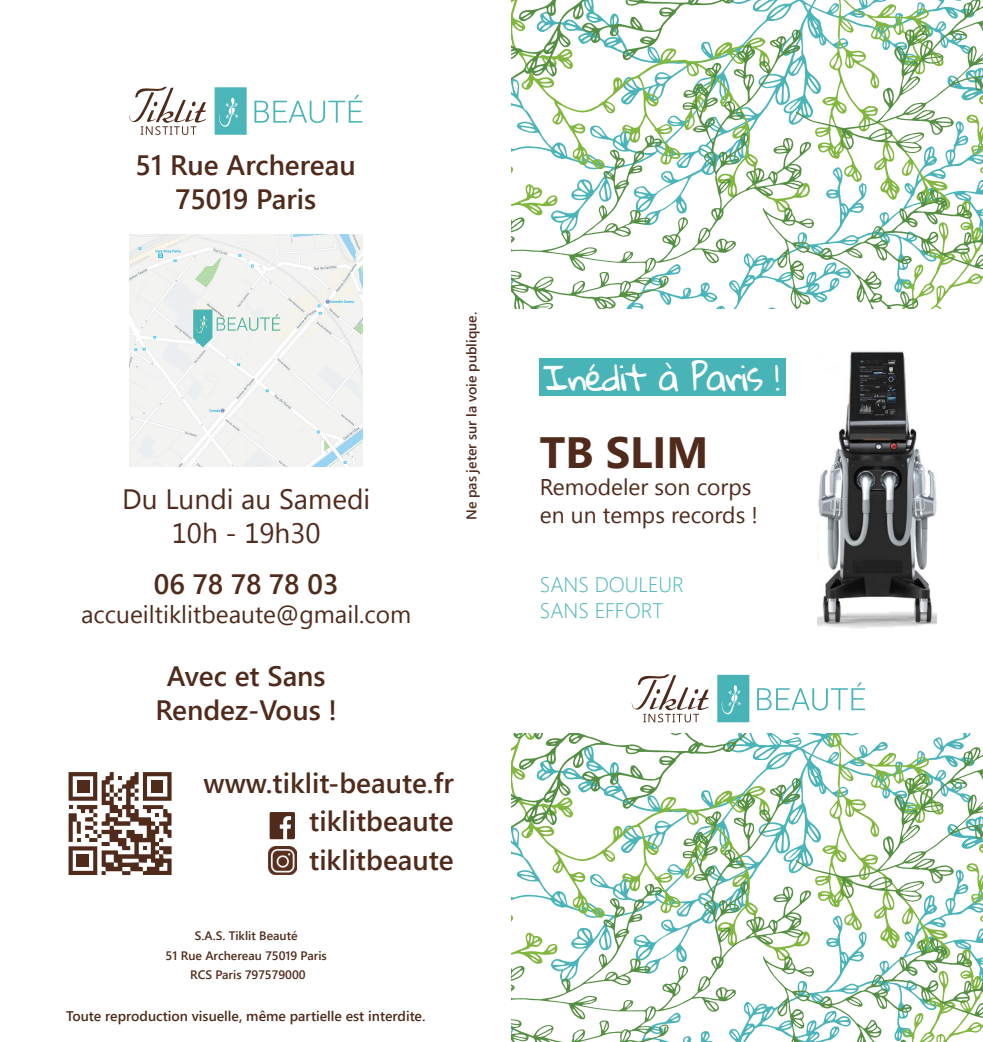
<style>
.page{position:relative;width:983px;height:1042px;background:#fff}
.page>*{position:absolute;margin:0;border:0;box-sizing:border-box;transform-origin:0 0}
.t1{font:700 43.75px "Segoe UI";color:#502b1c}
.t2{font:35px "Gloria Hallelujah";letter-spacing:-.06em;color:#fff}
.t3{font:600 28px "Segoe UI";color:#502b1c}
.t4{font:28px "Segoe UI";color:#502b1c}
.t5{font:24.5px "Segoe UI";color:#502b1c}
.t6{font:22.75px "Segoe UI";color:#502b1c}
.t7{font:300 21px "Segoe UI";color:#49b4b8}
.t8{font:600 14px "Segoe UI";color:#502b1c}
.t9{font:600 12.25px "Segoe UI";color:#502b1c}
</style>
<div class="page">
<svg style="left:269px;top:812px;width:26px;height:27px"></svg>
<svg style="left:69px;top:772px;width:102px;height:103px"></svg>
<div style="left:151px;top:780px;width:12px;height:12px;background:#502b1c"></div>
<div style="left:77px;top:780px;width:12px;height:12px;background:#502b1c"></div>
<div style="left:77px;top:854px;width:12px;height:12px;background:#502b1c"></div>
<svg style="left:717px;top:675px;width:32px;height:47px;background:#56b9bd"></svg>
<svg style="left:757px;top:682px;width:107px;height:28px"></svg>
<svg style="left:631px;top:674px;width:77px;height:48px"></svg>
<svg style="left:511px;top:0;width:243px;height:29px"></svg>
<svg style="left:760px;top:0;width:222px;height:308px"></svg>
<svg style="left:511px;top:29px;width:300px;height:279px"></svg>
<svg style="left:511px;top:733px;width:243px;height:45px"></svg>
<svg style="left:760px;top:733px;width:222px;height:309px"></svg>
<svg style="left:511px;top:778px;width:300px;height:264px"></svg>
<svg style="left:214px;top:87px;width:32px;height:48px;background:#5cbbbf"></svg>
<svg style="left:254px;top:95px;width:108px;height:28px"></svg>
<svg style="left:129px;top:87px;width:77px;height:48px"></svg>
<img style="left:268px;top:846px;width:28px;height:28px">
<img style="left:129px;top:235px;width:233px;height:231px">
<svg style="left:193px;top:310px;width:87px;height:37px"></svg>
<img style="left:817px;top:351px;width:118px;height:278px">
<div style="left:538px;top:358px;width:247px;height:37px;background:#49b4b8"></div>
<p class="t3" style="left:136px;top:139px;width:222px">51 Rue Archereau</p>
<p class="t3" style="left:175px;top:173px;width:142px">75019 Paris</p>
<p class="t4" style="left:122px;top:479px;width:249px">Du Lundi au Samedi</p>
<p class="t4" style="left:172px;top:513px;width:150px">10h - 19h30</p>
<p class="t3" style="left:154px;top:557px;width:186px">06 78 78 78 03</p>
<p class="t5" style="left:81px;top:597px;width:332px">accueiltiklitbeaute@gmail.com</p>
<p class="t3" style="left:167px;top:650px;width:160px">Avec et Sans</p>
<p class="t3" style="left:155px;top:683px;width:183px">Rendez-Vous !</p>
<p class="t8" style="left:458px;top:520px;width:210px;rotate:-90deg">Ne pas jeter sur la voie publique.</p>
<p class="t3" style="left:203px;top:756px;width:252px">www.tiklit-beaute.fr</p>
<p class="t3" style="left:309px;top:795px;width:146px">tiklitbeaute</p>
<p class="t3" style="left:309px;top:833px;width:146px">tiklitbeaute</p>
<p class="t9" style="left:195px;top:924px;width:104px">S.A.S. Tiklit Beauté</p>
<p class="t9" style="left:165px;top:943px;width:163px">51 Rue Archereau 75019 Paris</p>
<p class="t9" style="left:190px;top:963px;width:117px">RCS Paris 797579000</p>
<p class="t8" style="left:66px;top:1003px;width:361px">Toute reproduction visuelle, même partielle est interdite.</p>
<p class="t2" style="left:543px;top:358px;width:238px">Inédit à Paris !</p>
<p class="t1" style="left:539px;top:411px;width:170px">TB SLIM</p>
<p class="t6" style="left:539px;top:471px;width:213px">Remodeler son corps</p>
<p class="t6" style="left:539px;top:499px;width:219px">en un temps records !</p>
<p class="t7" style="left:539px;top:565px;width:145px">SANS DOULEUR</p>
<p class="t7" style="left:539px;top:591px;width:125px">SANS EFFORT</p>
</div>
